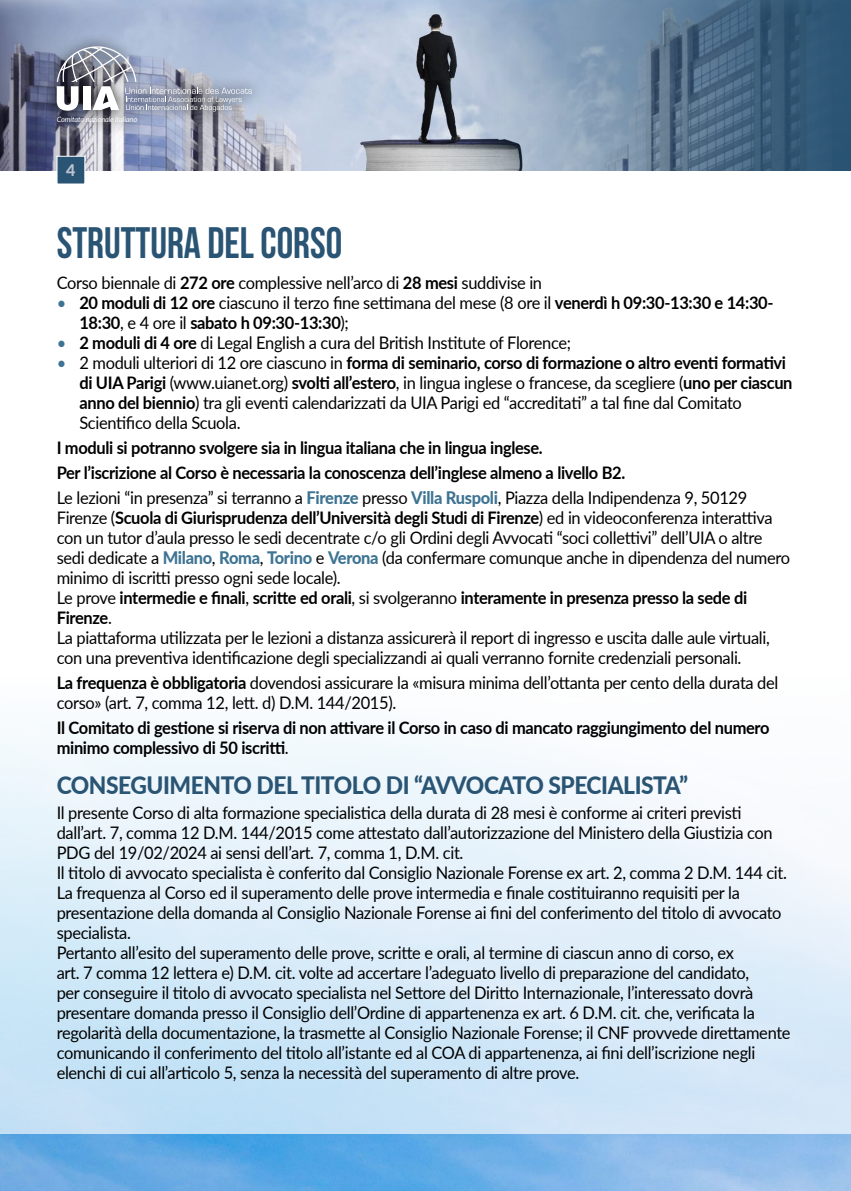
<style>
.page{position:relative;width:851px;height:1191px;background:#fff}
.page>*{position:absolute;margin:0;border:0;box-sizing:border-box;transform-origin:0 0}
.t1{font:44px "Bebas Neue";color:#295473;scale:.95 1}
.t2{font:800 24px "Lato";letter-spacing:-.02em;color:#295473;scale:.95 1}
.t3{font:17.2px/20px "Lato";letter-spacing:-.02em;color:#000;scale:.95 1}
.t4{font:700 17.2px/20px "Lato";letter-spacing:-.02em;color:#000;scale:.95 1}
.t5{font:800 16px "Lato";color:#bec2d0}
.t6{font:italic 7.4px "Lato";letter-spacing:-.02em;color:#fff}
.s1{font-weight:700}
.s2{font-weight:400;color:#3e7493}
.s3{font-weight:400}
.s4{color:#3e7493}
.s5{font-weight:800;color:#3e7493}
</style>
<div class="page">
<img style="left:0;top:0;width:850px;height:170px">
<hr style="left:850px;top:0;width:1px;height:170px;background:#295473">
<img style="left:0;top:1134px;width:850px;height:57px">
<svg style="left:44px;top:34px;width:219px;height:100px"></svg>
<svg style="left:57px;top:46px;width:195px;height:66px"></svg>
<div style="left:57px;top:156px;width:28px;height:28px;background:#295473"></div>
<p class="t6" style="left:57px;top:114px;width:82px">Comitato nazionale italiano</p>
<p class="t5" style="left:66px;top:158px;width:11px">4</p>
<h1 class="t1" style="left:57px;top:218px;width:302px">STRUTTURA DEL CORSO</h1>
<p class="t3" style="left:57px;top:272px;width:512px">Corso biennale di <span class="s1">272 ore</span> complessive nell’arco di <span class="s1">28 mesi</span> suddivise in</p>
<p class="t4" style="left:79px;top:292px;width:732px;text-indent:-23px"><span class="s2">•</span> 20 moduli di 12 ore <span class="s3">ciascuno il terzo fine settimana del mese (8 ore il</span> venerdì h 09:30-13:30 e 14:30-<br>18:30<span class="s3">, e 4 ore il</span> sabato h 09:30-13:30<span class="s3">);</span></p>
<p class="t3" style="left:57px;top:332px;width:543px"><span class="s4">•</span> <span class="s1">2 moduli di 4 ore</span> di Legal English a cura del British Institute of Florence;</p>
<p class="t3" style="left:79px;top:352px;width:752px;text-indent:-23px"><span class="s4">•</span> 2 moduli ulteriori di 12 ore ciascuno in <span class="s1">forma di seminario, corso di formazione o altro eventi formativi di UIA Parigi</span> (www.uianet.org) <span class="s1">svolti all’estero</span>, in lingua inglese o francese, da scegliere (<span class="s1">uno per ciascun anno del biennio</span>) tra gli eventi calendarizzati da UIA Parigi ed “accreditati” a tal fine dal Comitato Scientifico della Scuola.</p>
<p class="t4" style="left:57px;top:434px;width:728px;line-height:25px">I moduli si potranno svolgere sia in lingua italiana che in lingua inglese.<br>Per l’iscrizione al Corso è necessaria la conoscenza dell’inglese almeno a livello B2.<br><span class="s3">Le lezioni “in presenza” si terranno a</span> <span class="s5">Firenze</span> <span class="s3">presso</span> <span class="s5">Villa Ruspoli</span><span class="s3">, Piazza della Indipendenza 9, 50129</span></p>
<p class="t3" style="left:57px;top:507px;width:773px">Firenze (<span class="s1">Scuola di Giurisprudenza dell’Università degli Studi di Firenze</span>) ed in videoconferenza interattiva con un tutor d’aula presso le sedi decentrate c/o gli Ordini degli Avvocati “soci collettivi” dell’UIA o altre sedi dedicate a <span class="s5">Milano</span>, <span class="s5">Roma</span>, <span class="s5">Torino</span> e <span class="s5">Verona</span> (da confermare comunque anche in dipendenza del numero minimo di iscritti presso ogni sede locale).<br>Le prove <span class="s1">intermedie e finali</span>, <span class="s1">scritte ed orali</span>, si svolgeranno <span class="s1">interamente in presenza presso la sede di Firenze</span>.<br>La piattaforma utilizzata per le lezioni a distanza assicurerà il report di ingresso e uscita dalle aule virtuali, con una preventiva identificazione degli specializzandi ai quali verranno fornite credenziali personali.</p>
<p class="t3" style="left:57px;top:672px;width:761px"><span class="s1">La frequenza è obbligatoria</span> dovendosi assicurare la «misura minima dell’ottanta per cento della durata del corso» (art. 7, comma 12, lett. d) D.M. 144/2015).</p>
<p class="t4" style="left:57px;top:717px;width:751px">Il Comitato di gestione si riserva di non attivare il Corso in caso di mancato raggiungimento del numero minimo complessivo di 50 iscritti<span class="s3">.</span></p>
<h2 class="t2" style="left:57px;top:767px;width:666px">CONSEGUIMENTO DEL TITOLO DI “AVVOCATO SPECIALISTA”</h2>
<p class="t3" style="left:57px;top:802px;width:773px">Il presente Corso di alta formazione specialistica della durata di 28 mesi è conforme ai criteri previsti dall’art. 7, comma 12 D.M. 144/2015 come attestato dall’autorizzazione del Ministero della Giustizia con PDG del 19/02/2024 ai sensi dell’art. 7, comma 1, D.M. cit.<br>Il titolo di avvocato specialista è conferito dal Consiglio Nazionale Forense ex art. 2, comma 2 D.M. 144 cit.<br>La frequenza al Corso ed il superamento delle prove intermedia e finale costituiranno requisiti per la presentazione della domanda al Consiglio Nazionale Forense ai fini del conferimento del titolo di avvocato specialista.<br>Pertanto all’esito del superamento delle prove, scritte e orali, al termine di ciascun anno di corso, ex<br>art. 7 comma 12 lettera e) D.M. cit. volte ad accertare l’adeguato livello di preparazione del candidato,<br>per conseguire il titolo di avvocato specialista nel Settore del Diritto Internazionale, l’interessato dovrà presentare domanda presso il Consiglio dell’Ordine di appartenenza ex art. 6 D.M. cit. che, verificata la regolarità della documentazione, la trasmette al Consiglio Nazionale Forense; il CNF provvede direttamente comunicando il conferimento del titolo all’istante ed al COA di appartenenza, ai fini dell’iscrizione negli elenchi di cui all’articolo 5, senza la necessità del superamento di altre prove.</p>
</div>
